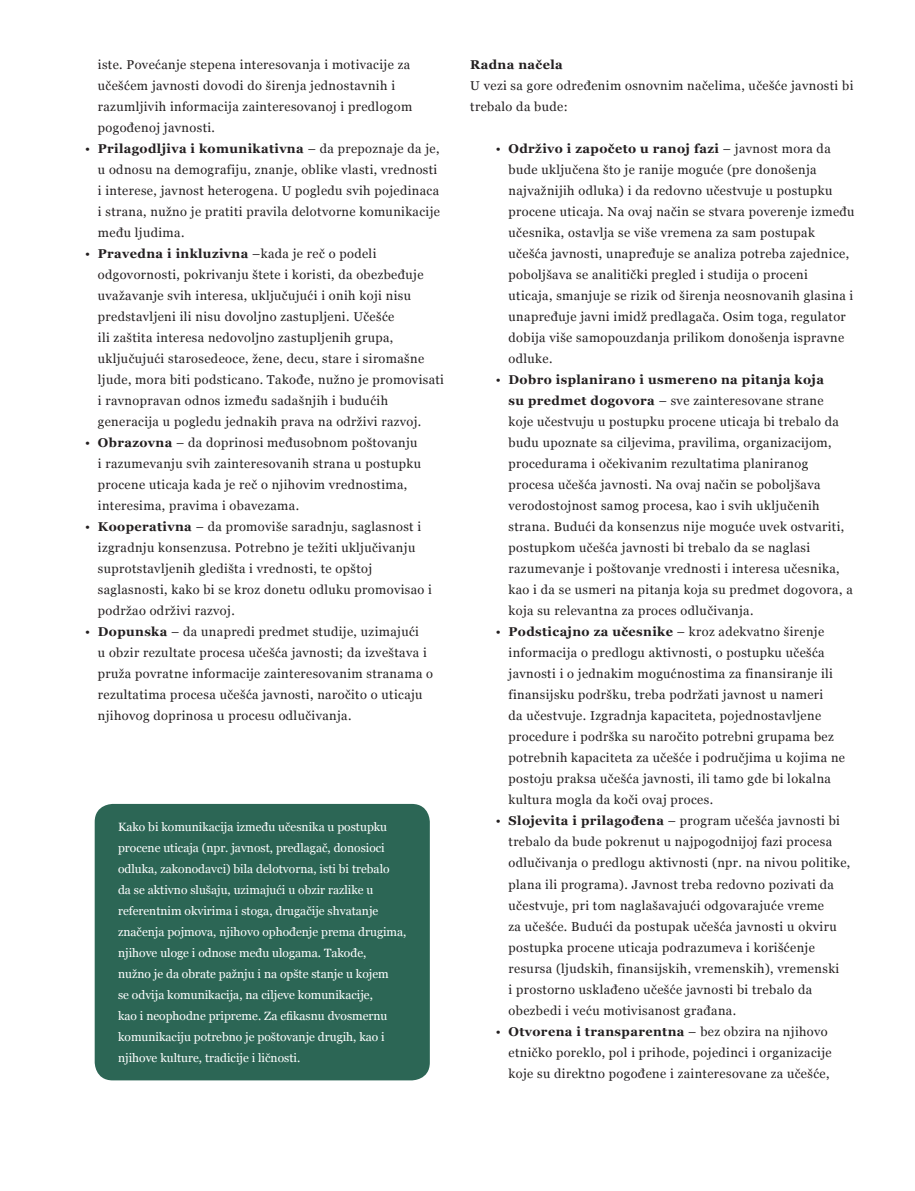
<style>
.page{position:relative;width:915px;height:1191px;background:#fff}
.page>*{position:absolute;margin:0;border:0;box-sizing:border-box;transform-origin:0 0}
.List_Paragraph{font:12.75px/21px "Georgia";letter-spacing:.03em;color:#231f20}
.t1{font:700 12.75px "Georgia";letter-spacing:.03em;color:#231f20}
.t2{font:12px/21px "Georgia";color:#fff}
.s1{font-weight:700}
</style>
<div class="page">
<div style="left:95px;top:804px;width:334px;height:276px;background:#2c6655;border-radius:18px"></div>
<p class="List_Paragraph" style="left:98px;top:55px;width:316px">iste. Povećanje stepena interesovanja i motivacije za učešćem javnosti dovodi do širenja jednostavnih i razumljivih informacija zainteresovanoj i predlogom pogođenoj javnosti.</p>
<p class="List_Paragraph" style="left:98px;top:139px;width:343px;text-indent:-13px">• <span class="s1">Prilagodljiva i komunikativna</span> – da prepoznaje da je, u odnosu na demografiju, znanje, oblike vlasti, vrednosti i interese, javnost heterogena. U pogledu svih pojedinaca i strana, nužno je pratiti pravila delotvorne komunikacije među ljudima.</p>
<p class="List_Paragraph" style="left:98px;top:244px;width:347px;text-indent:-13px">• <span class="s1">Pravedna i inkluzivna</span> –kada je reč o podeli odgovornosti, pokrivanju štete i koristi, da obezbeđuje uvažavanje svih interesa, uključujući i onih koji nisu predstavljeni ili nisu dovoljno zastupljeni. Učešće<br>ili zaštita interesa nedovoljno zastupljenih grupa, uključujući starosedeoce, žene, decu, stare i siromašne ljude, mora biti podsticano. Takođe, nužno je promovisati i ravnopravan odnos između sadašnjih i budućih generacija u pogledu jednakih prava na održivi razvoj.</p>
<p class="List_Paragraph" style="left:98px;top:433px;width:324px;text-indent:-13px">• <span class="s1">Obrazovna</span> – da doprinosi međusobnom poštovanju i razumevanju svih zainteresovanih strana u postupku procene uticaja kada je reč o njihovim vrednostima, interesima, pravima i obavezama.</p>
<p class="List_Paragraph" style="left:98px;top:517px;width:335px;text-indent:-13px">• <span class="s1">Kooperativna</span> – da promoviše saradnju, saglasnost i izgradnju konsenzusa. Potrebno je težiti uključivanju suprotstavljenih gledišta i vrednosti, te opštoj saglasnosti, kako bi se kroz donetu odluku promovisao i podržao održivi razvoj.</p>
<p class="List_Paragraph" style="left:98px;top:622px;width:336px;text-indent:-13px">• <span class="s1">Dopunska</span> – da unapredi predmet studije, uzimajući<br>u obzir rezultate procesa učešća javnosti; da izveštava i pruža povratne informacije zainteresovanim stranama o rezultatima procesa učešća javnosti, naročito o uticaju njihovog doprinosa u procesu odlučivanja.</p>
<p class="t2" style="left:118px;top:816px;width:290px">Kako bi komunikacija između učesnika u postupku procene uticaja (npr. javnost, predlagač, donosioci odluka, zakonodavci) bila delotvorna, isti bi trebalo<br>da se aktivno slušaju, uzimajući u obzir razlike u referentnim okvirima i stoga, drugačije shvatanje značenja pojmova, njihovo ophođenje prema drugima, njihove uloge i odnose među ulogama. Takođe,<br>nužno je da obrate pažnju i na opšte stanje u kojem<br>se odvija komunikacija, na ciljeve komunikacije,<br>kao i neophodne pripreme. Za efikasnu dvosmernu komunikaciju potrebno je poštovanje drugih, kao i njihove kulture, tradicije i ličnosti.</p>
<p class="t1" style="left:470px;top:57px;width:94px">Radna načela</p>
<p class="List_Paragraph" style="left:470px;top:76px;width:384px">U vezi sa gore određenim osnovnim načelima, učešće javnosti bi trebalo da bude:</p>
<p class="List_Paragraph" style="left:508px;top:139px;width:347px;text-indent:-13px">• <span class="s1">Održivo i započeto u ranoj fazi</span> – javnost mora da bude uključena što je ranije moguće (pre donošenja najvažnijih odluka) i da redovno učestvuje u postupku procene uticaja. Na ovaj način se stvara poverenje između učesnika, ostavlja se više vremena za sam postupak učešća javnosti, unapređuje se analiza potreba zajednice, poboljšava se analitički pregled i studija o proceni uticaja, smanjuje se rizik od širenja neosnovanih glasina i unapređuje javni imidž predlagača. Osim toga, regulator dobija više samopouzdanja prilikom donošenja ispravne odluke.</p>
<p class="List_Paragraph" style="left:508px;top:370px;width:345px;text-indent:-13px">• <span class="s1">Dobro isplanirano i usmereno na pitanja koja<br>su predmet dogovora</span> – sve zainteresovane strane<br>koje učestvuju u postupku procene uticaja bi trebalo da budu upoznate sa ciljevima, pravilima, organizacijom, procedurama i očekivanim rezultatima planiranog procesa učešća javnosti. Na ovaj način se poboljšava verodostojnost samog procesa, kao i svih uključenih strana. Budući da konsenzus nije moguće uvek ostvariti, postupkom učešća javnosti bi trebalo da se naglasi razumevanje i poštovanje vrednosti i interesa učesnika, kao i da se usmeri na pitanja koja su predmet dogovora, a koja su relevantna za proces odlučivanja.</p>
<p class="List_Paragraph" style="left:508px;top:622px;width:338px;text-indent:-13px">• <span class="s1">Podsticajno za učesnike</span> – kroz adekvatno širenje informacija o predlogu aktivnosti, o postupku učešća javnosti i o jednakim mogućnostima za finansiranje ili finansijsku podršku, treba podržati javnost u nameri<br>da učestvuje. Izgradnja kapaciteta, pojednostavljene procedure i podrška su naročito potrebni grupama bez potrebnih kapaciteta za učešće i područjima u kojima ne postoju praksa učešća javnosti, ili tamo gde bi lokalna kultura mogla da koči ovaj proces.</p>
<p class="List_Paragraph" style="left:508px;top:811px;width:343px;text-indent:-13px">• <span class="s1">Slojevita i prilagođena</span> – program učešća javnosti bi trebalo da bude pokrenut u najpogodnijoj fazi procesa odlučivanja o predlogu aktivnosti (npr. na nivou politike, plana ili programa). Javnost treba redovno pozivati da učestvuje, pri tom naglašavajući odgovarajuće vreme<br>za učešće. Budući da postupak učešća javnosti u okviru postupka procene uticaja podrazumeva i korišćenje resursa (ljudskih, finansijskih, vremenskih), vremenski<br>i prostorno usklađeno učešće javnosti bi trebalo da obezbedi i veću motivisanost građana.</p>
<p class="List_Paragraph" style="left:508px;top:1021px;width:324px;text-indent:-13px">• <span class="s1">Otvorena i transparentna</span> – bez obzira na njihovo etničko poreklo, pol i prihode, pojedinci i organizacije koje su direktno pogođene i zainteresovane za učešće,</p>
</div>
